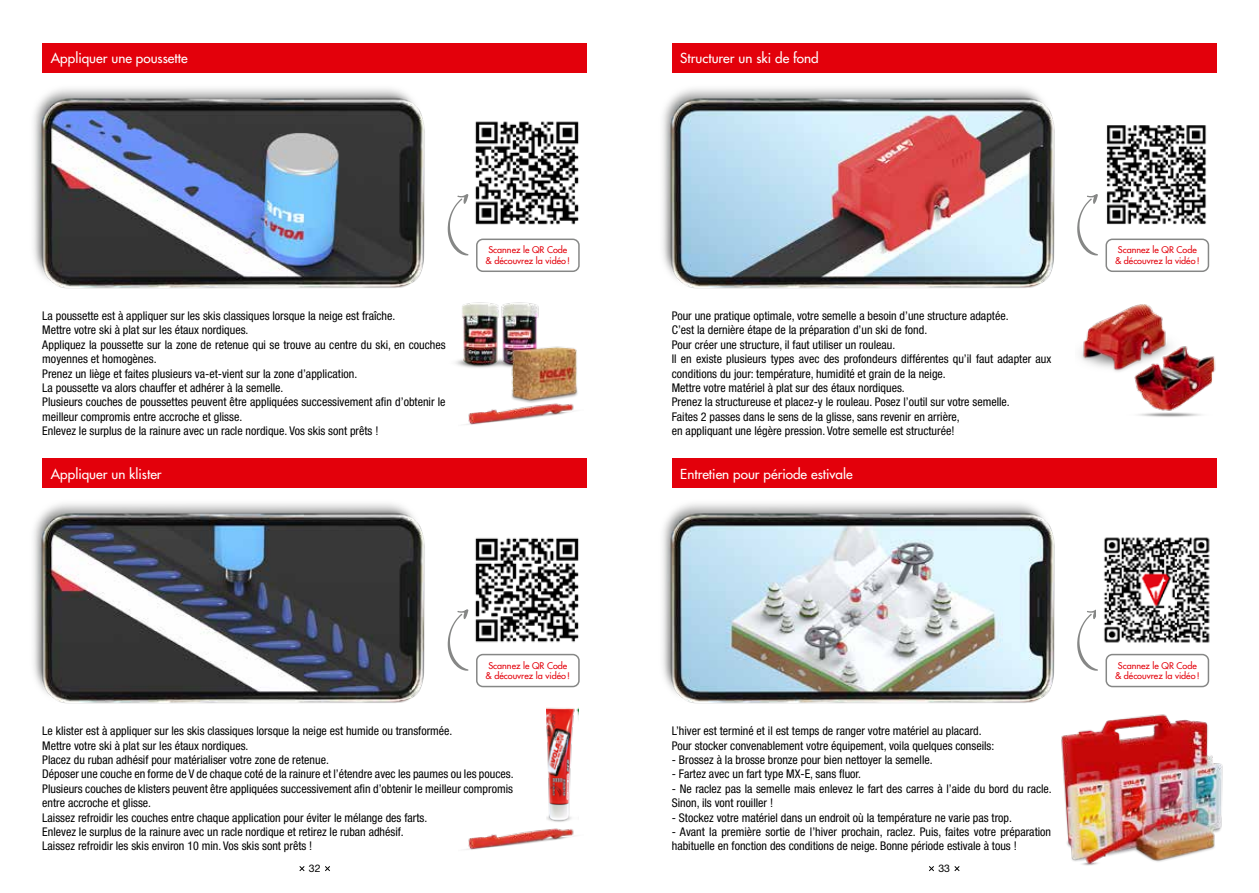
<style>
.page{position:relative;width:1259px;height:893px;background:#fff}
.page>*{position:absolute;margin:0;border:0;box-sizing:border-box;transform-origin:0 0}
.t1{font:500 13.5px "Futura";color:#fff}
.t2{font:condensed 12px/14.4px "Helvetica Neue LT Std";color:#000}
.t3{font:10.5px "Helvetica Neue LT Std";color:#000}
.t4{font:500 9px/10.8px "Futura";color:#e3000b;text-align:center}
</style>
<div class="page">
<svg style="left:299px;top:866px;width:6px;height:5px"></svg>
<svg style="left:929px;top:866px;width:5px;height:5px"></svg>
<svg style="left:325px;top:866px;width:5px;height:5px"></svg>
<svg style="left:954px;top:866px;width:6px;height:5px"></svg>
<div style="left:672px;top:43px;width:544px;height:29px;background:#e3000b"></div>
<div style="left:672px;top:458px;width:544px;height:29px;background:#e3000b"></div>
<div style="left:42px;top:43px;width:545px;height:29px;background:#e3000b"></div>
<div style="left:42px;top:458px;width:545px;height:29px;background:#e3000b"></div>
<img style="left:662px;top:72px;width:419px;height:217px">
<img style="left:662px;top:487px;width:419px;height:217px">
<img style="left:33px;top:72px;width:419px;height:217px">
<img style="left:33px;top:487px;width:419px;height:217px">
<img style="left:1106px;top:125px;width:101px;height:100px">
<img style="left:468px;top:121px;width:111px;height:104px">
<img style="left:468px;top:537px;width:111px;height:106px">
<svg style="left:1077px;top:194px;width:21px;height:61px"></svg>
<svg style="left:1077px;top:609px;width:21px;height:62px"></svg>
<svg style="left:448px;top:194px;width:20px;height:61px"></svg>
<svg style="left:448px;top:609px;width:20px;height:62px"></svg>
<div style="left:1105px;top:239px;width:104px;height:33px;border:2px solid #868786;border-radius:6px"></div>
<div style="left:1105px;top:654px;width:104px;height:33px;border:2px solid #868786;border-radius:6px"></div>
<div style="left:476px;top:239px;width:104px;height:33px;border:2px solid #868786;border-radius:6px"></div>
<div style="left:476px;top:654px;width:104px;height:33px;border:2px solid #868786;border-radius:6px"></div>
<img style="left:465px;top:418px;width:65px;height:7px">
<img style="left:465px;top:829px;width:109px;height:21px">
<img style="left:445px;top:279px;width:133px;height:139px">
<img style="left:546px;top:707px;width:32px;height:122px">
<img style="left:1080px;top:304px;width:136px;height:113px">
<img style="left:1043px;top:693px;width:180px;height:173px">
<img style="left:1096px;top:537px;width:114px;height:113px">
<p class="t1" style="left:51px;top:50px;width:138px">Appliquer une poussette</p>
<p class="t1" style="left:680px;top:50px;width:140px">Structurer un ski de fond</p>
<p class="t4" style="left:485px;top:245px;width:86px">Scannez le QR Code &amp; découvrez la vidéo!</p>
<p class="t4" style="left:1115px;top:245px;width:86px">Scannez le QR Code &amp; découvrez la vidéo!</p>
<p class="t2" style="left:42px;top:308px;width:405px">La poussette est à appliquer sur les skis classiques lorsque la neige est fraîche.<br>Mettre votre ski à plat sur les étaux nordiques.<br>Appliquez la poussette sur la zone de retenue qui se trouve au centre du ski, en couches moyennes et homogènes.<br>Prenez un liège et faites plusieurs va-et-vient sur la zone d’application.<br>La poussette va alors chauffer et adhérer à la semelle.<br>Plusieurs couches de poussettes peuvent être appliquées successivement afin d’obtenir le meilleur compromis entre accroche et glisse.<br>Enlevez le surplus de la rainure avec un racle nordique. Vos skis sont prêts !</p>
<p class="t2" style="left:672px;top:308px;width:381px">Pour une pratique optimale, votre semelle a besoin d’une structure adaptée.<br>C’est la dernière étape de la préparation d’un ski de fond.<br>Pour créer une structure, il faut utiliser un rouleau.<br>Il en existe plusieurs types avec des profondeurs différentes qu’il faut adapter aux conditions du jour: température, humidité et grain de la neige.<br>Mettre votre matériel à plat sur des étaux nordiques.<br>Prenez la structureuse et placez-y le rouleau. Posez l’outil sur votre semelle.<br>Faites 2 passes dans le sens de la glisse, sans revenir en arrière,<br>en appliquant une légère pression. Votre semelle est structurée!</p>
<p class="t1" style="left:51px;top:465px;width:112px">Appliquer un klister</p>
<p class="t1" style="left:680px;top:465px;width:174px">Entretien pour période estivale</p>
<p class="t4" style="left:485px;top:660px;width:86px">Scannez le QR Code &amp; découvrez la vidéo!</p>
<p class="t2" style="left:42px;top:724px;width:473px">Le klister est à appliquer sur les skis classiques lorsque la neige est humide ou transformée.<br>Mettre votre ski à plat sur les étaux nordiques.<br>Placez du ruban adhésif pour matérialiser votre zone de retenue.<br>Déposer une couche en forme de V de chaque coté de la rainure et l’étendre avec les paumes ou les pouces.<br>Plusieurs couches de klisters peuvent être appliquées successivement afin d’obtenir le meilleur compromis entre accroche et glisse.<br>Laissez refroidir les couches entre chaque application pour éviter le mélange des farts.<br>Enlevez le surplus de la rainure avec un racle nordique et retirez le ruban adhésif.<br>Laissez refroidir les skis environ 10 min. Vos skis sont prêts !</p>
<p class="t2" style="left:672px;top:724px;width:324px">L’hiver est terminé et il est temps de ranger votre matériel au placard.<br>Pour stocker convenablement votre équipement, voila quelques conseils:</p>
<p class="t2" style="left:672px;top:752px;width:262px">- Brossez à la brosse bronze pour bien nettoyer la semelle.</p>
<p class="t2" style="left:672px;top:767px;width:191px">- Fartez avec un fart type MX-E, sans fluor.</p>
<p class="t2" style="left:672px;top:781px;width:381px">- Ne raclez pas la semelle mais enlevez le fart des carres à l’aide du bord du racle.<br>Sinon, ils vont rouiller !</p>
<p class="t2" style="left:672px;top:810px;width:342px">- Stockez votre matériel dans un endroit où la température ne varie pas trop.</p>
<p class="t2" style="left:672px;top:824px;width:381px">- Avant la première sortie de l’hiver prochain, raclez. Puis, faites votre préparation habituelle en fonction des conditions de neige. Bonne période estivale à tous !</p>
<p class="t3" style="left:309px;top:862px;width:13px">32</p>
<p class="t3" style="left:938px;top:862px;width:13px">33</p>
<p class="t4" style="left:1115px;top:660px;width:86px">Scannez le QR Code &amp; découvrez la vidéo!</p>
</div>
